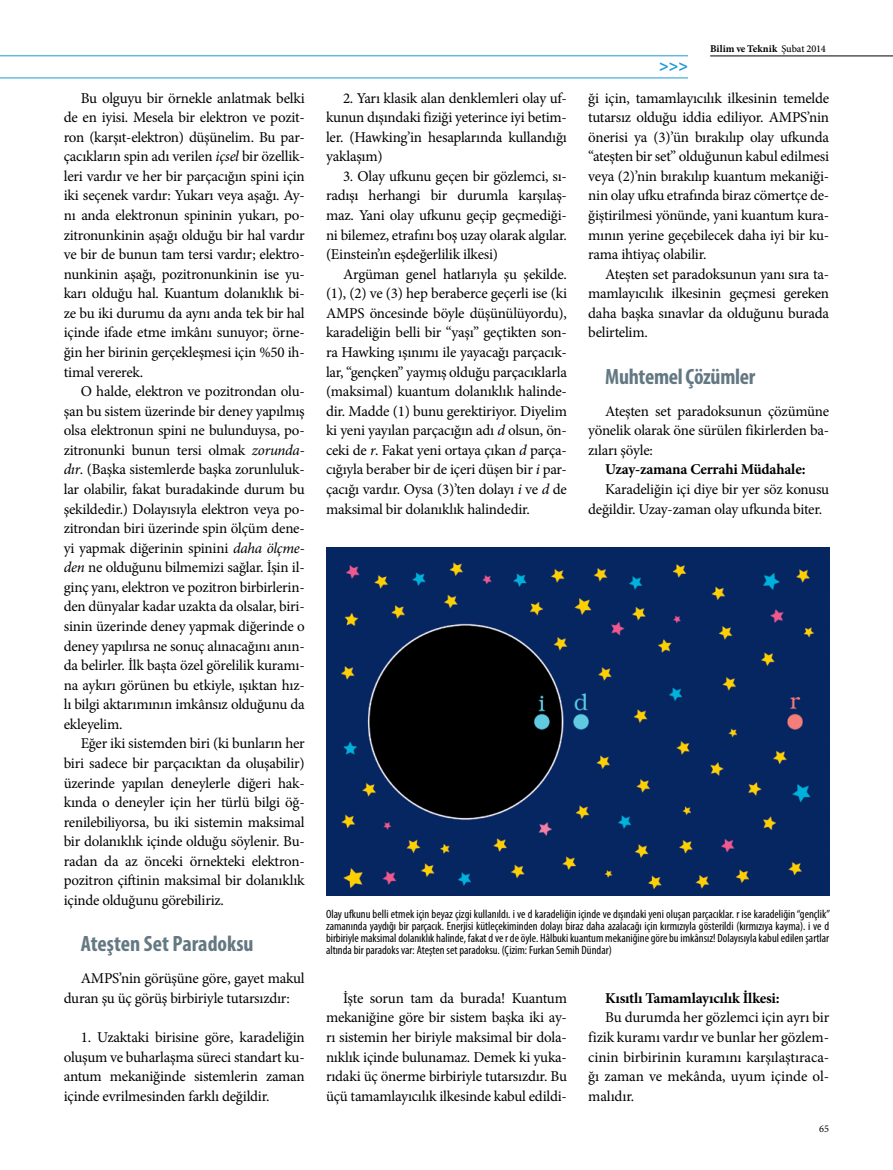
<style>
.page{position:relative;width:893px;height:1170px;background:#fff}
.page>*{position:absolute;margin:0;border:0;box-sizing:border-box;transform-origin:0 0}
.t1{font:700 condensed 22.2px "Myriad Pro";letter-spacing:-.01em;color:#647883}
.t2{font:700 16.2px "Myriad Pro";color:#1c9ad6}
.t3{font:15px/19.5px "Minion Pro";letter-spacing:-.015em;color:#000;text-align:justify}
.t4{font:700 15px "Minion Pro";letter-spacing:-.015em;color:#000}
.t5{font:condensed 12px/12px "Myriad Pro";color:#000;text-align:justify}
.t6{font:700 10.35px "Minion Pro";letter-spacing:.005em;color:#000}
.t7{font:10.35px "Minion Pro";color:#000}
.s1{font-style:italic}
.s2{font-weight:500}
</style>
<div class="page">
<hr style="left:710px;top:56px;width:183px;height:1px;background:#000">
<hr style="left:0;top:78px;width:688px;height:1px;background:#1c9ad6">
<hr style="left:0;top:56px;width:688px;height:1px;background:#1c9ad6">
<img style="left:326px;top:547px;width:503px;height:348px">
<p class="t3" style="left:64px;top:88px;width:242px;text-indent:17px">Bu olguyu bir örnekle anlatmak belki de en iyisi. Mesela bir elektron ve pozit&shy;ron (karşıt-elektron) düşünelim. Bu par&shy;çacıkların spin adı verilen <span class="s1">içsel</span> bir özellik&shy;leri vardır ve her bir parçacığın spini için iki seçenek vardır: Yukarı veya aşağı. Ay&shy;nı anda elektronun spininin yukarı, po&shy;zitronunkinin aşağı olduğu bir hal vardır ve bir de bunun tam tersi vardır; elektro&shy;nunkinin aşağı, pozitronunkinin ise yu&shy;karı olduğu hal. Kuantum dolanıklık bi&shy;ze bu iki durumu da aynı anda tek bir hal içinde ifade etme imkânı sunuyor; örne&shy;ğin her birinin gerçekleşmesi için %50 ih&shy;timal vererek.</p>
<p class="t3" style="left:64px;top:381px;width:242px;text-indent:17px">O halde, elektron ve pozitrondan olu&shy;şan bu sistem üzerinde bir deney yapılmış olsa elektronun spini ne bulunduysa, po&shy;zitronunki bunun tersi olmak <span class="s1">zorunda&shy;dır</span>. (Başka sistemlerde başka zorunluluk&shy;lar olabilir, fakat buradakinde durum bu şekildedir.) Dolayısıyla elektron veya po&shy;zitrondan biri üzerinde spin ölçüm dene&shy;yi yapmak diğerinin spinini <span class="s1">daha ölçme&shy;den</span> ne olduğunu bilmemizi sağlar. İşin il&shy;ginç yanı, elektron ve pozitron birbirlerin&shy;den dünyalar kadar uzakta da olsalar, biri&shy;sinin üzerinde deney yapmak diğerinde o deney yapılırsa ne sonuç alınacağını anın&shy;da belirler. İlk başta özel görelilik kuramı&shy;na aykırı görünen bu etkiyle, ışıktan hız&shy;lı bilgi aktarımının imkânsız olduğunu da ekleyelim.</p>
<p class="t3" style="left:64px;top:733px;width:242px;text-indent:17px">Eğer iki sistemden biri (ki bunların her biri sadece bir parçacıktan da oluşabilir) üzerinde yapılan deneylerle diğeri hak&shy;kında o deneyler için her türlü bilgi öğ&shy;renilebiliyorsa, bu iki sistemin maksimal bir dolanıklık içinde olduğu söylenir. Bu&shy;radan da az önceki örnekteki elektron&shy;pozitron çiftinin maksimal bir dolanıklık içinde olduğunu görebiliriz.</p>
<h1 class="t1" style="left:81px;top:929px;width:174px">Ateşten Set Paradoksu</h1>
<p class="t3" style="left:64px;top:968px;width:242px;text-indent:17px">AMPS’nin görüşüne göre, gayet makul duran şu üç görüş birbiriyle tutarsızdır:</p>
<p class="t3" style="left:64px;top:1027px;width:242px;text-indent:17px">1. Uzaktaki birisine göre, karadeliğin oluşum ve buharlaşma süreci standart ku&shy;antum mekaniğinde sistemlerin zaman içinde evrilmesinden farklı değildir.</p>
<p class="t3" style="left:326px;top:88px;width:242px;text-indent:17px">2. Yarı klasik alan denklemleri olay uf&shy;kunun dışındaki fiziği yeterince iyi betim&shy;ler. (Hawking’in hesaplarında kullandığı yaklaşım)</p>
<p class="t3" style="left:326px;top:166px;width:242px;text-indent:17px">3. Olay ufkunu geçen bir gözlemci, sı&shy;radışı herhangi bir durumla karşılaş&shy;maz. Yani olay ufkunu geçip geçmediği&shy;ni bilemez, etrafını boş uzay olarak algılar. (Einstein’ın eşdeğerlilik ilkesi)</p>
<p class="t3" style="left:326px;top:264px;width:242px;text-indent:17px">Argüman genel hatlarıyla şu şekilde. (1), (2) ve (3) hep beraberce geçerli ise (ki AMPS öncesinde böyle düşünülüyordu), karadeliğin belli bir “yaşı” geçtikten son&shy;ra Hawking ışınımı ile yayacağı parçacık&shy;lar, “gençken” yaymış olduğu parçacıklarla (maksimal) kuantum dolanıklık halinde&shy;dir. Madde (1) bunu gerektiriyor. Diyelim ki yeni yayılan parçacığın adı <span class="s1">d</span> olsun, ön&shy;ceki de <span class="s1">r</span>. Fakat yeni ortaya çıkan <span class="s1">d</span> parça&shy;cığıyla beraber bir de içeri düşen bir <span class="s1">i</span> par&shy;çacığı vardır. Oysa (3)’ten dolayı <span class="s1">i</span> ve <span class="s1">d</span> de maksimal bir dolanıklık halindedir.</p>
<p class="t2" style="left:659px;top:55px;width:30px">&gt;&gt;&gt;</p>
<p class="t6" style="left:710px;top:41px;width:117px">Bilim ve Teknik <span class="s2">Şubat 2014</span></p>
<p class="t3" style="left:588px;top:88px;width:242px">ği için, tamamlayıcılık ilkesinin temelde tutarsız olduğu iddia ediliyor. AMPS’nin önerisi ya (3)’ün bırakılıp olay ufkunda “ateşten bir set” olduğunun kabul edilmesi veya (2)’nin bırakılıp kuantum mekaniği&shy;nin olay ufku etrafında biraz cömertçe de&shy;ğiştirilmesi yönünde, yani kuantum kura&shy;mının yerine geçebilecek daha iyi bir ku&shy;rama ihtiyaç olabilir.</p>
<p class="t3" style="left:588px;top:264px;width:242px;text-indent:17px">Ateşten set paradoksunun yanı sıra ta&shy;mamlayıcılık ilkesinin geçmesi gereken daha başka sınavlar da olduğunu burada belirtelim.</p>
<h1 class="t1" style="left:605px;top:362px;width:152px">Muhtemel Çözümler</h1>
<p class="t3" style="left:588px;top:401px;width:242px;text-indent:17px">Ateşten set paradoksunun çözümüne yönelik olarak öne sürülen fikirlerden ba&shy;zıları şöyle:</p>
<p class="t4" style="left:605px;top:459px;width:202px">Uzay-zamana Cerrahi Müdahale:</p>
<p class="t3" style="left:588px;top:479px;width:242px;text-indent:17px">Karadeliğin içi diye bir yer söz konusu değildir. Uzay-zaman olay ufkunda biter.</p>
<p class="t5" style="left:326px;top:907px;width:506px">Olay ufkunu belli etmek için beyaz çizgi kullanıldı. i ve d karadeliğin içinde ve dışındaki yeni oluşan parçacıklar. r ise karadeliğin “gençlik” zamanında yaydığı bir parçacık. Enerjisi kütleçekiminden dolayı biraz daha azalacağı için kırmızıyla gösterildi (kırmızıya kayma). i ve d birbiriyle maksimal dolanıklık halinde, fakat d ve r de öyle. Hâlbuki kuantum mekaniğine göre bu imkânsız! Dolayısıyla kabul edilen şartlar altında bir paradoks var: Ateşten set paradoksu. (Çizim: Furkan Semih Dündar)</p>
<p class="t3" style="left:326px;top:988px;width:242px;text-indent:17px">İşte sorun tam da burada! Kuantum mekaniğine göre bir sistem başka iki ay&shy;rı sistemin her biriyle maksimal bir dola&shy;nıklık içinde bulunamaz. Demek ki yuka&shy;rıdaki üç önerme birbiriyle tutarsızdır. Bu üçü tamamlayıcılık ilkesinde kabul edildi-</p>
<p class="t4" style="left:605px;top:987px;width:176px">Kısıtlı Tamamlayıcılık İlkesi:</p>
<p class="t3" style="left:588px;top:1007px;width:242px;text-indent:17px">Bu durumda her gözlemci için ayrı bir fizik kuramı vardır ve bunlar her gözlem&shy;cinin birbirinin kuramını karşılaştıraca&shy;ğı zaman ve mekânda, uyum içinde ol&shy;malıdır.</p>
<p class="t7" style="left:819px;top:1121px;width:11px">65</p>
</div>
